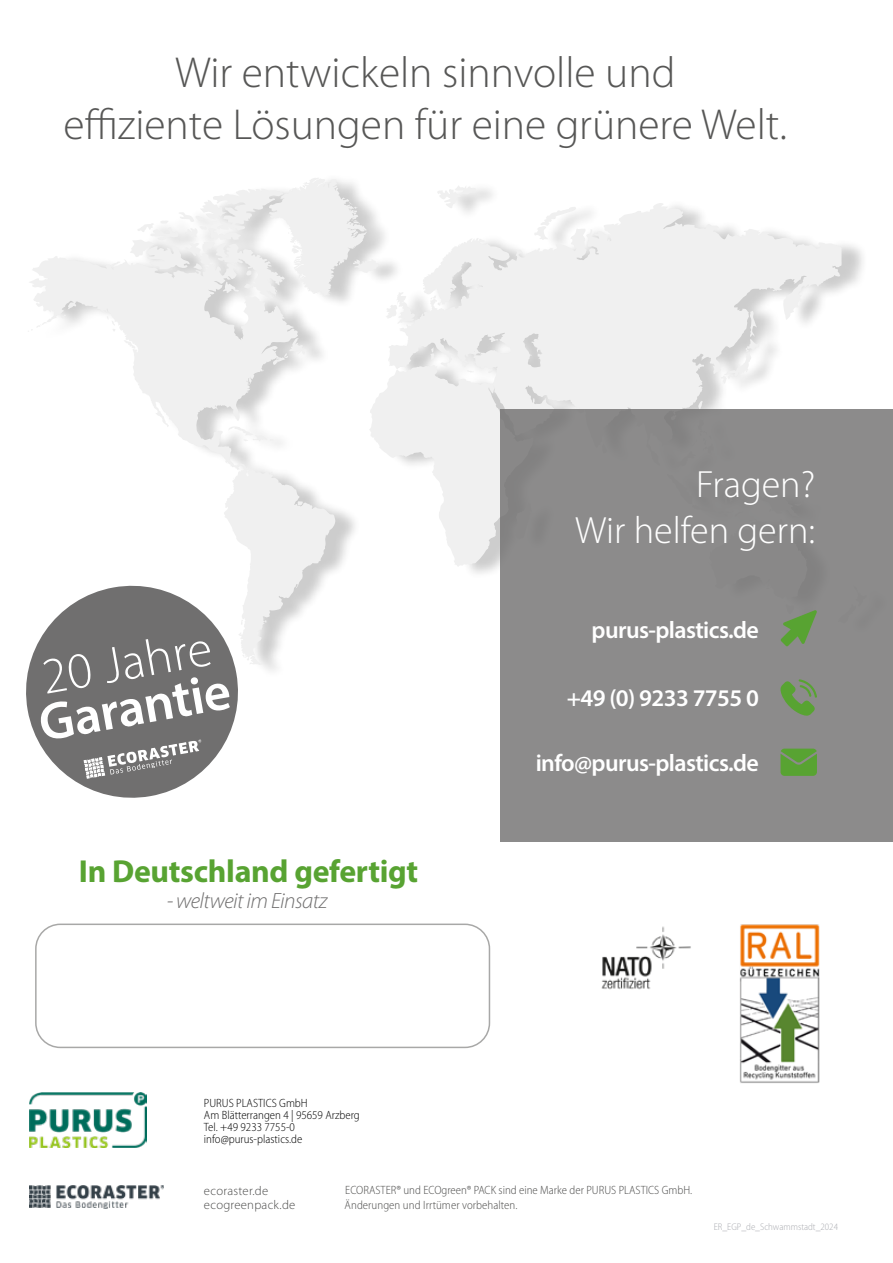
<style>
.page{position:relative;width:893px;height:1263px;background:#fff}
.page>*{position:absolute;margin:0;border:0;box-sizing:border-box;transform-origin:0 0}
.t1{font:600 52.95px "Myriad Pro";color:#fff}
.t2{font:300 51px "Myriad Pro";color:#fff}
.t3{font:300 43.5px/52.2px "Myriad Pro";color:#575756;text-align:center}
.t4{font:300 38.1px/45.8px "Myriad Pro";color:#fff;text-align:right}
.t5{font:700 31.95px "Myriad Pro";letter-spacing:-.01em;color:#58a332}
.t6{font:600 24px "Myriad Pro";letter-spacing:-.025em;color:#fff}
.t7{font:italic 300 22.2px "Myriad Pro";letter-spacing:-.025em;color:#706f6f}
.t8{font:300 12.75px/13.4px "Myriad Pro";letter-spacing:.02em;color:#4d4d4c}
.t9{font:300 semi-condensed 12px/14.4px "Myriad Pro";color:#4d4d4c}
.t10{font:300 semi-condensed 12px/12px "Myriad Pro";color:#000}
.t11{font:300 semi-condensed 9.75px "Myriad Pro";color:#aaacb1}
</style>
<div class="page">
<svg style="left:28px;top:178px;width:839px;height:487px"></svg>
<img style="left:30px;top:1186px;width:134px;height:23px">
<img style="left:601px;top:926px;width:90px;height:64px">
<img style="left:739px;top:924px;width:81px;height:159px">
<div style="left:35px;top:923px;width:455px;height:125px;border:2px solid #a8a8a7;border-radius:24px"></div>
<svg style="left:26px;top:577px;width:220px;height:221px;fill:#706f6f"></svg>
<svg style="left:83px;top:739px;width:119px;height:40px;background:#8c8b8b"></svg>
<div style="left:500px;top:410px;width:393px;height:432px;background:#8c8b8b"></div>
<svg style="left:780px;top:610px;width:37px;height:36px"></svg>
<svg style="left:780px;top:679px;width:37px;height:37px"></svg>
<svg style="left:780px;top:749px;width:37px;height:27px"></svg>
<img style="left:30px;top:1093px;width:117px;height:55px">
<h3 class="t3" style="left:64px;top:47px;width:725px">Wir entwickeln sinnvolle und<br>effiziente Lösungen für eine grünere Welt.</h3>
<h2 class="t2" style="left:37px;top:650px;width:173px;rotate:-10deg">20 Jahre</h2>
<h1 class="t1" style="left:33px;top:690px;width:195px;rotate:-10deg">Garantie</h1>
<h3 class="t5" style="left:79px;top:850px;width:341px">In Deutschland gefertigt</h3>
<h3 class="t7" style="left:167px;top:889px;width:162px">- weltweit im Einsatz</h3>
<p class="t10" style="left:204px;top:1097px;width:157px">PURUS PLASTICS GmbH<br>Am Blätterrangen 4 | 95659 Arzberg<br>Tel. +49 9233 7755-0 info@purus-plastics.de</p>
<h3 class="t4" style="left:575px;top:462px;width:241px">Fragen?<br>Wir helfen gern:</h3>
<h3 class="t6" style="left:592px;top:615px;width:169px">purus-plastics.de</h3>
<h3 class="t6" style="left:567px;top:683px;width:194px">+49 (0) 9233 7755 0</h3>
<h3 class="t6" style="left:536px;top:748px;width:225px">info@purus-plastics.de</h3>
<p class="t8" style="left:204px;top:1185px;width:93px">ecoraster.de ecogreenpack.de</p>
<p class="t9" style="left:345px;top:1183px;width:349px">ECORASTER® und ECOgreen® PACK sind eine Marke der PURUS PLASTICS GmbH.<br>Änderungen und Irrtümer vorbehalten.</p>
<p class="t11" style="left:714px;top:1221px;width:126px">ER_EGP_de_Schwammstadt_2024</p>
</div>
